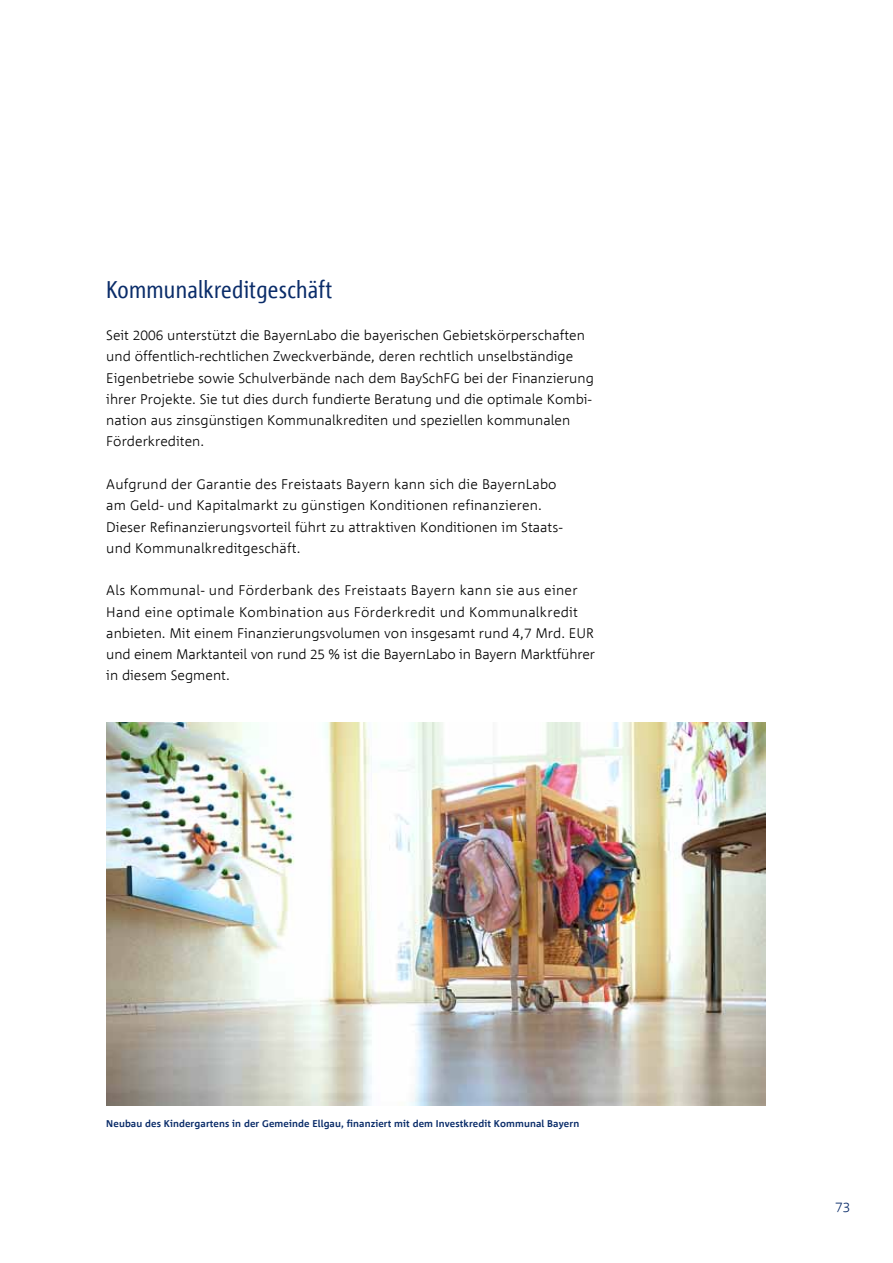
<style>
.page{position:relative;width:893px;height:1263px;background:#fff}
.page>*{position:absolute;margin:0;border:0;box-sizing:border-box;transform-origin:0 0}
.t1{font:24px "Corpid Cd L Finc";letter-spacing:.01em;color:#0a2c69}
.t2{font:300 13.8px/21.3px "Corpid MOD";color:#000}
.t3{font:300 13.8px "Corpid MOD";color:#0a2c69}
.t4{font:700 9.75px "Corpid MOD";letter-spacing:.01em;color:#0a2c69}
</style>
<div class="page">
<img style="left:106px;top:723px;width:659px;height:383px">
<h1 class="t1" style="left:106px;top:276px;width:227px">Kommunalkreditgeschäft</h1>
<p class="t2" style="left:106px;top:325px;width:489px">Seit 2006 unterstützt die BayernLabo die bayerischen Gebietskörperschaften und öffentlich-rechtlichen Zweckverbände, deren rechtlich unselbständige Eigenbetriebe sowie Schulverbände nach dem BaySchFG bei der Finanzierung ihrer Projekte. Sie tut dies durch fundierte Beratung und die optimale Kombi&shy;nation aus zinsgünstigen Kommunalkrediten und speziellen kommunalen Förderkrediten.</p>
<p class="t2" style="left:106px;top:474px;width:457px">Aufgrund der Garantie des Freistaats Bayern kann sich die BayernLabo am Geld- und Kapitalmarkt zu günstigen Konditionen refinanzieren.<br>Dieser Refinanzierungsvorteil führt zu attraktiven Konditionen im Staats&shy;und Kommunalkreditgeschäft.</p>
<p class="t2" style="left:106px;top:580px;width:490px">Als Kommunal- und Förderbank des Freistaats Bayern kann sie aus einer Hand eine optimale Kombination aus Förderkredit und Kommunalkredit anbieten. Mit einem Finanzierungsvolumen von insgesamt rund 4,7 Mrd. EUR und einem Marktanteil von rund 25 % ist die BayernLabo in Bayern Marktführer in diesem Segment.</p>
<p class="t4" style="left:106px;top:1118px;width:474px">Neubau des Kindergartens in der Gemeinde Ellgau, finanziert mit dem Investkredit Kommunal Bayern</p>
<p class="t3" style="left:835px;top:1199px;width:17px">73</p>
</div>
